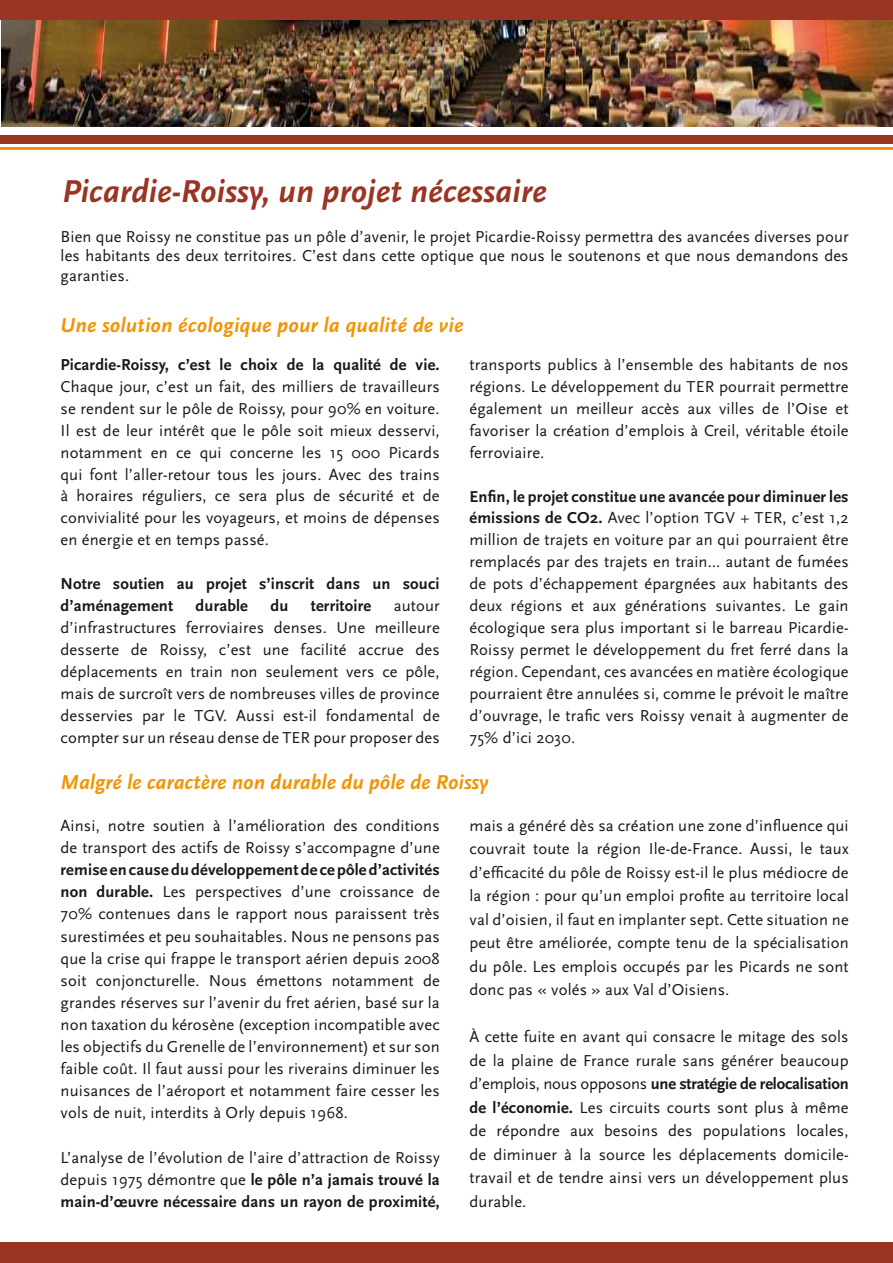
<style>
.page{position:relative;width:893px;height:1263px;background:#fff}
.page>*{position:absolute;margin:0;border:0;box-sizing:border-box;transform-origin:0 0}
.t1{font:italic 700 33px "Scala Sans";color:#993522}
.t2{font:italic 700 21px "Scala Sans";color:#f29400}
.t3{font:16.5px/21.9px "Scala Sans";letter-spacing:.01em;color:#1a171b;text-align:justify}
.t4{font:700 16.5px/21.9px "Scala Sans";letter-spacing:.01em;color:#1a171b}
.s1{font-weight:700}
</style>
<div class="page">
<div style="left:0;top:0;width:893px;height:20px;background:#993522"></div>
<div style="left:0;top:135px;width:893px;height:9px;background:#993522"></div>
<hr style="left:0;top:147px;width:893px;height:2px;background:#f29400">
<div style="left:0;top:1242px;width:893px;height:21px;background:#993522"></div>
<img style="left:2px;top:20px;width:891px;height:106px">
<h1 class="t1" style="left:62px;top:173px;width:486px">Picardie-Roissy, un projet nécessaire</h1>
<p class="t3" style="left:61px;top:227px;width:790px;line-height:19.5px">Bien que Roissy ne constitue pas un pôle d’avenir, le projet Picardie-Roissy permettra des avancées diverses pour les habitants des deux territoires. C’est dans cette optique que nous le soutenons et que nous demandons des garanties.</p>
<p class="t2" style="left:61px;top:314px;width:404px">Une solution écologique pour la qualité de vie</p>
<p class="t4" style="left:61px;top:354px;width:381px">Picardie-Roissy, c’est le choix de la qualité de vie.</p>
<p class="t3" style="left:61px;top:376px;width:381px">Chaque jour, c’est un fait, des milliers de travailleurs se rendent sur le pôle de Roissy, pour 90% en voiture.<br>Il est de leur intérêt que le pôle soit mieux desservi, notamment en ce qui concerne les 15 000 Picards qui font l’aller-retour tous les jours. Avec des trains à horaires réguliers, ce sera plus de sécurité et de convivialité pour les voyageurs, et moins de dépenses en énergie et en temps passé.</p>
<p class="t4" style="left:61px;top:573px;width:381px">Notre soutien au projet s’inscrit dans un souci d’aménagement</p>
<p class="t4" style="left:196px;top:595px;width:54px">durable</p>
<p class="t4" style="left:270px;top:595px;width:19px">du</p>
<p class="t4" style="left:311px;top:595px;width:62px">territoire</p>
<p class="t3" style="left:61px;top:595px;width:381px;text-indent:333px">autour d’infrastructures ferroviaires denses. Une meilleure desserte de Roissy, c’est une facilité accrue des déplacements en train non seulement vers ce pôle, mais de surcroît vers de nombreuses villes de province desservies par le TGV. Aussi est-il fondamental de compter sur un réseau dense de TER pour proposer des</p>
<p class="t3" style="left:469px;top:354px;width:381px">transports publics à l’ensemble des habitants de nos régions. Le développement du TER pourrait permettre également un meilleur accès aux villes de l’Oise et favoriser la création d’emplois à Creil, véritable étoile ferroviaire.</p>
<p class="t3" style="left:469px;top:485px;width:381px"><span class="s1">Enfin, le projet constitue une avancée pour diminuer les émissions de CO2.</span> Avec l’option TGV + TER, c’est 1,2 million de trajets en voiture par an qui pourraient être remplacés par des trajets en train… autant de fumées de pots d’échappement épargnées aux habitants des deux régions et aux générations suivantes. Le gain écologique sera plus important si le barreau Picardie-Roissy permet le développement du fret ferré dans la région. Cependant, ces avancées en matière écologique pourraient être annulées si, comme le prévoit le maître d’ouvrage, le trafic vers Roissy venait à augmenter de 75% d’ici 2030.</p>
<p class="t2" style="left:61px;top:771px;width:429px">Malgré le caractère non durable du pôle de Roissy</p>
<p class="t3" style="left:61px;top:815px;width:381px">Ainsi, notre soutien à l’amélioration des conditions de transport des actifs de Roissy s’accompagne d’une</p>
<p class="t3" style="left:61px;top:859px;width:381px"><span class="s1">remise en cause du développement de ce pôle d’activités non durable.</span> Les perspectives d’une croissance de 70% contenues dans le rapport nous paraissent très surestimées et peu souhaitables. Nous ne pensons pas que la crise qui frappe le transport aérien depuis 2008 soit conjoncturelle. Nous émettons notamment de grandes réserves sur l’avenir du fret aérien, basé sur la non taxation du kérosène (exception incompatible avec les objectifs du Grenelle de l’environnement) et sur son faible coût. Il faut aussi pour les riverains diminuer les nuisances de l’aéroport et notamment faire cesser les vols de nuit, interdits à Orly depuis 1968.</p>
<p class="t3" style="left:61px;top:1147px;width:381px">L’analyse de l’évolution de l’aire d’attraction de Roissy depuis 1975 démontre que <span class="s1">le pôle n’a jamais trouvé la main-d’œuvre nécessaire dans un rayon de proximité,</span></p>
<p class="t3" style="left:469px;top:814px;width:381px;line-height:23.5px">mais a généré dès sa création une zone d’influence qui couvrait toute la région Ile-de-France. Aussi, le taux d’efficacité du pôle de Roissy est-il le plus médiocre de la région : pour qu’un emploi profite au territoire local val d’oisien, il faut en implanter sept. Cette situation ne peut être améliorée, compte tenu de la spécialisation du pôle. Les emplois occupés par les Picards ne sont donc pas « volés » aux Val d’Oisiens.</p>
<p class="t3" style="left:469px;top:1025px;width:381px;line-height:23.5px">À cette fuite en avant qui consacre le mitage des sols de la plaine de France rurale sans générer beaucoup d’emplois, nous opposons <span class="s1">une stratégie de relocalisation de l’économie.</span> Les circuits courts sont plus à même de répondre aux besoins des populations locales, de diminuer à la source les déplacements domicile&shy;travail et de tendre ainsi vers un développement plus durable.</p>
</div>
